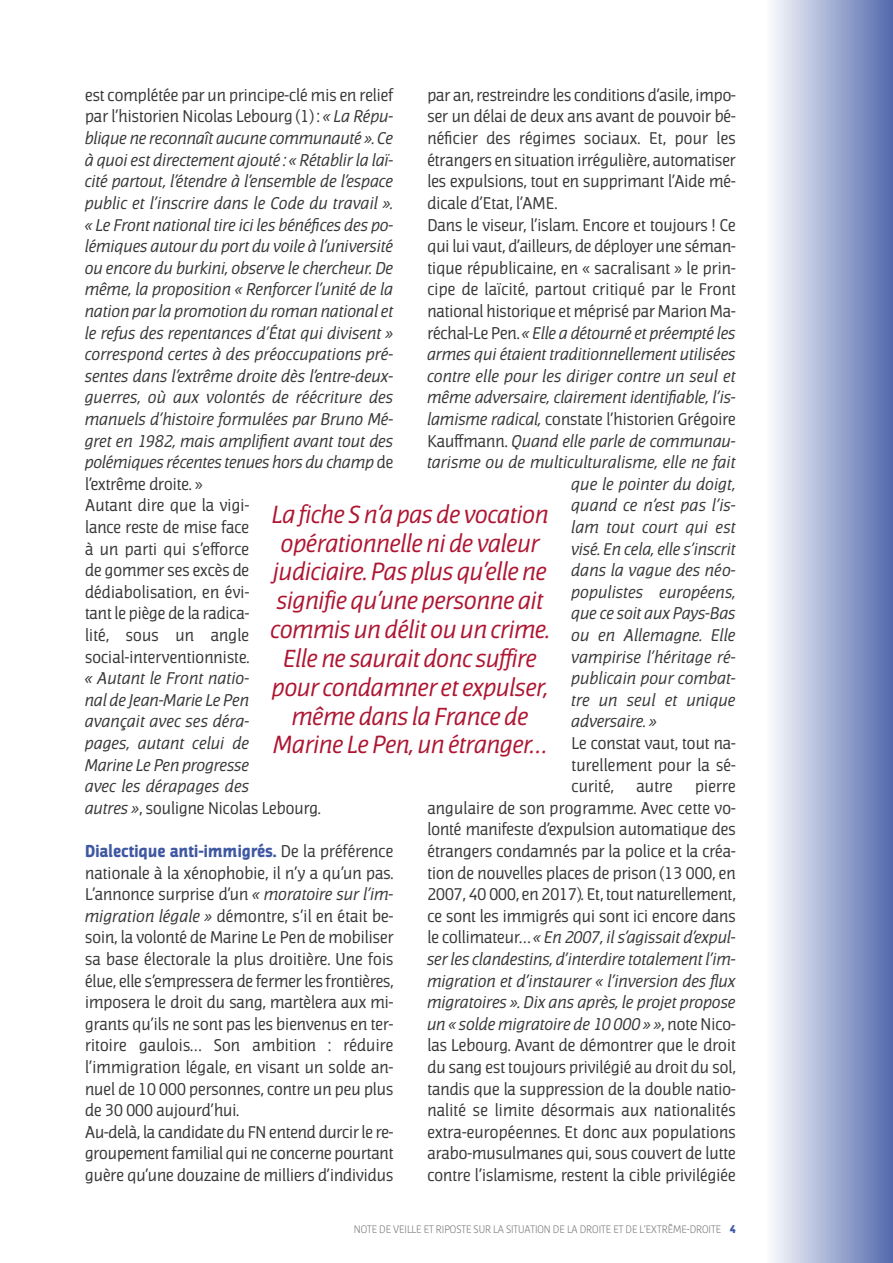
<style>
.page{position:relative;width:893px;height:1263px;background:#fff}
.page>*{position:absolute;margin:0;border:0;box-sizing:border-box;transform-origin:0 0}
.t1{font:italic 24px/28.8px "Jaures";color:#ae1632;text-align:center}
.t2{font:16.5px/21.6px "Jaures";letter-spacing:.005em;color:#39383a;text-align:justify}
.t3{font:italic 16.5px/21.6px "Jaures";letter-spacing:.01em;color:#39383a}
.t4{font:300 10.5px "Jaures";color:#747475}
.s1{font-style:normal}
.s2{font-weight:700;color:#3f58a2}
.s3{font-style:italic}
.s4{font-weight:900;color:#3f58a2}
</style>
<div class="page">
<div style="left:767px;top:0;width:126px;height:1263px;background:linear-gradient(to right,#fbfcfd,#546aad)"></div>
<p class="t3" style="left:85px;top:84px;width:310px"><span class="s1">est complétée par un principe-clé mis en relief par l’historien Nicolas Lebourg (1) :</span> « La Répu&shy;blique ne reconnaît aucune communauté ». Ce à quoi est directement ajouté : « Rétablir la laï&shy;cité partout, l’étendre à l’ensemble de l’espace public et l’inscrire dans le Code du travail ». « Le Front national tire ici les bénéfices des po&shy;lémiques autour du port du voile à l’université ou encore du burkini, observe le chercheur. De même, la proposition « Renforcer l’unité de la nation par la promotion du roman national et le refus des repentances d’État qui divisent » correspond certes à des préoccupations pré&shy;sentes dans l’extrême droite dès l’entre-deux&shy;guerres, où aux volontés de réécriture des manuels d’histoire formulées par Bruno Mé&shy;gret en 1982, mais amplifient avant tout des polémiques récentes tenues hors du champ <span class="s1">de l’extrême droite. »<br>Autant dire que la vigi-<br>lance reste de mise face<br>à un parti qui s’efforce<br>de gommer ses excès de<br>dédiabolisation, en évi-<br>tant le piège de la radica-<br>lité, sous un angle social-interventionniste.</span></p>
<p class="t3" style="left:85px;top:668px;width:237px">« Autant le Front natio-<br>nal de Jean-Marie Le Pen<br>avançait avec ses déra-<br>pages, autant celui de<br>Marine Le Pen progresse<br>avec les dérapages des<br>autres »<span class="s1">, souligne Nicolas Lebourg.</span></p>
<p class="t2" style="left:85px;top:840px;width:310px;text-align:left"><span class="s2">Dialectique anti-immigrés.</span> De la préférence nationale à la xénophobie, il n’y a qu’un pas.<br>L’annonce surprise d’un <span class="s3">« moratoire sur l’im&shy;migration légale »</span> démontre, s’il en était be&shy;soin, la volonté de Marine Le Pen de mobiliser sa base électorale la plus droitière. Une fois élue, elle s’empressera de fermer les frontières, imposera le droit du sang, martèlera aux mi&shy;grants qu’ils ne sont pas les bienvenus en ter&shy;ritoire gaulois… Son ambition : réduire l’immigration légale, en visant un solde an&shy;nuel de 10 000 personnes, contre un peu plus de 30 000 aujourd’hui.<br>Au-delà, la candidate du FN entend durcir le re&shy;groupement familial qui ne concerne pourtant guère qu’une douzaine de milliers d’individus</p>
<p class="t2" style="left:427px;top:84px;width:310px">par an, restreindre les conditions d’asile, impo-</p>
<p class="t2" style="left:427px;top:106px;width:310px">ser un délai de deux ans avant de pouvoir bé-</p>
<p class="t2" style="left:427px;top:128px;width:310px">néficier des régimes sociaux. Et, pour les</p>
<p class="t2" style="left:427px;top:149px;width:310px">étrangers en situation irrégulière, automatiser</p>
<p class="t2" style="left:427px;top:171px;width:310px">les expulsions, tout en supprimant l’Aide mé-</p>
<p class="t2" style="left:427px;top:192px;width:131px">dicale d’Etat, l’AME.</p>
<p class="t2" style="left:427px;top:214px;width:310px">Dans le viseur, l’islam. Encore et toujours ! Ce</p>
<p class="t2" style="left:427px;top:236px;width:310px">qui lui vaut, d’ailleurs, de déployer une séman-</p>
<p class="t2" style="left:427px;top:257px;width:310px">tique républicaine, en « sacralisant » le prin-</p>
<p class="t2" style="left:427px;top:279px;width:310px">cipe de laïcité, partout critiqué par le Front</p>
<p class="t2" style="left:427px;top:300px;width:310px">national historique et méprisé par Marion Ma-</p>
<p class="t3" style="left:427px;top:322px;width:310px"><span class="s1">réchal-Le Pen.</span> « Elle a détourné et préempté les</p>
<p class="t3" style="left:427px;top:344px;width:310px">armes qui étaient traditionnellement utilisées</p>
<p class="t3" style="left:427px;top:365px;width:310px">contre elle pour les diriger contre un seul et</p>
<p class="t3" style="left:427px;top:387px;width:310px">même adversaire, clairement identifiable, l’is-</p>
<p class="t2" style="left:427px;top:408px;width:310px"><span class="s3">lamisme radical,</span> constate l’historien Grégoire</p>
<p class="t3" style="left:427px;top:430px;width:310px"><span class="s1">Kauffmann.</span> Quand elle parle de communau-</p>
<p class="t3" style="left:427px;top:452px;width:310px">tarisme ou de multiculturalisme, elle ne fait</p>
<p class="t3" style="left:572px;top:473px;width:166px">que le pointer du doigt,</p>
<p class="t3" style="left:572px;top:495px;width:166px">quand ce n’est pas l’is-</p>
<p class="t3" style="left:572px;top:516px;width:166px">lam tout court qui est</p>
<p class="t3" style="left:572px;top:538px;width:166px">visé. En cela, elle s’inscrit</p>
<p class="t3" style="left:572px;top:560px;width:166px">dans la vague des néo-</p>
<p class="t3" style="left:572px;top:581px;width:166px">populistes européens,</p>
<p class="t3" style="left:572px;top:603px;width:166px">que ce soit aux Pays-Bas</p>
<p class="t3" style="left:572px;top:624px;width:166px">ou en Allemagne. Elle</p>
<p class="t3" style="left:572px;top:646px;width:166px">vampirise l’héritage ré-</p>
<p class="t3" style="left:572px;top:668px;width:166px">publicain pour combat-</p>
<p class="t3" style="left:572px;top:689px;width:166px">tre un seul et unique</p>
<p class="t3" style="left:572px;top:711px;width:87px">adversaire. »</p>
<p class="t2" style="left:572px;top:732px;width:166px">Le constat vaut, tout na&shy;turellement pour la sé&shy;curité,</p>
<p class="t1" style="left:271px;top:500px;width:281px">La fiche S n’a pas de vocation opérationnelle ni de valeur judiciaire. Pas plus qu’elle ne signifie qu’une personne ait commis un délit ou un crime.<br>Elle ne saurait donc suffire pour condamner et expulser, même dans la France de<br>Marine Le Pen, un étranger…</p>
<p class="t2" style="left:427px;top:776px;width:310px;text-indent:268px">pierre angulaire de son programme. Avec cette vo&shy;lonté manifeste d’expulsion automatique des étrangers condamnés par la police et la créa&shy;tion de nouvelles places de prison (13 000, en 2007, 40 000, en 2017). Et, tout naturellement, ce sont les immigrés qui sont ici encore dans le collimateur… <span class="s3">« En 2007, il s’agissait d’expul&shy;ser les clandestins, d’interdire totalement l’im&shy;migration et d’instaurer « l’inversion des flux migratoires ». Dix ans après, le projet propose un « solde migratoire de 10 000 » »</span>, note Nico&shy;las Lebourg. Avant de démontrer que le droit du sang est toujours privilégié au droit du sol, tandis que la suppression de la double natio&shy;nalité se limite désormais aux nationalités extra-européennes. Et donc aux populations arabo-musulmanes qui, sous couvert de lutte contre l’islamisme, restent la cible privilégiée</p>
<p class="t2" style="left:636px;top:776px;width:38px">autre</p>
<p class="t4" style="left:354px;top:1223px;width:383px">NOTE DE VEILLE ET RIPOSTE SUR LA SITUATION DE LA DROITE ET DE L’EXTRÊME-DROITE <span class="s4">4</span></p>
</div>
